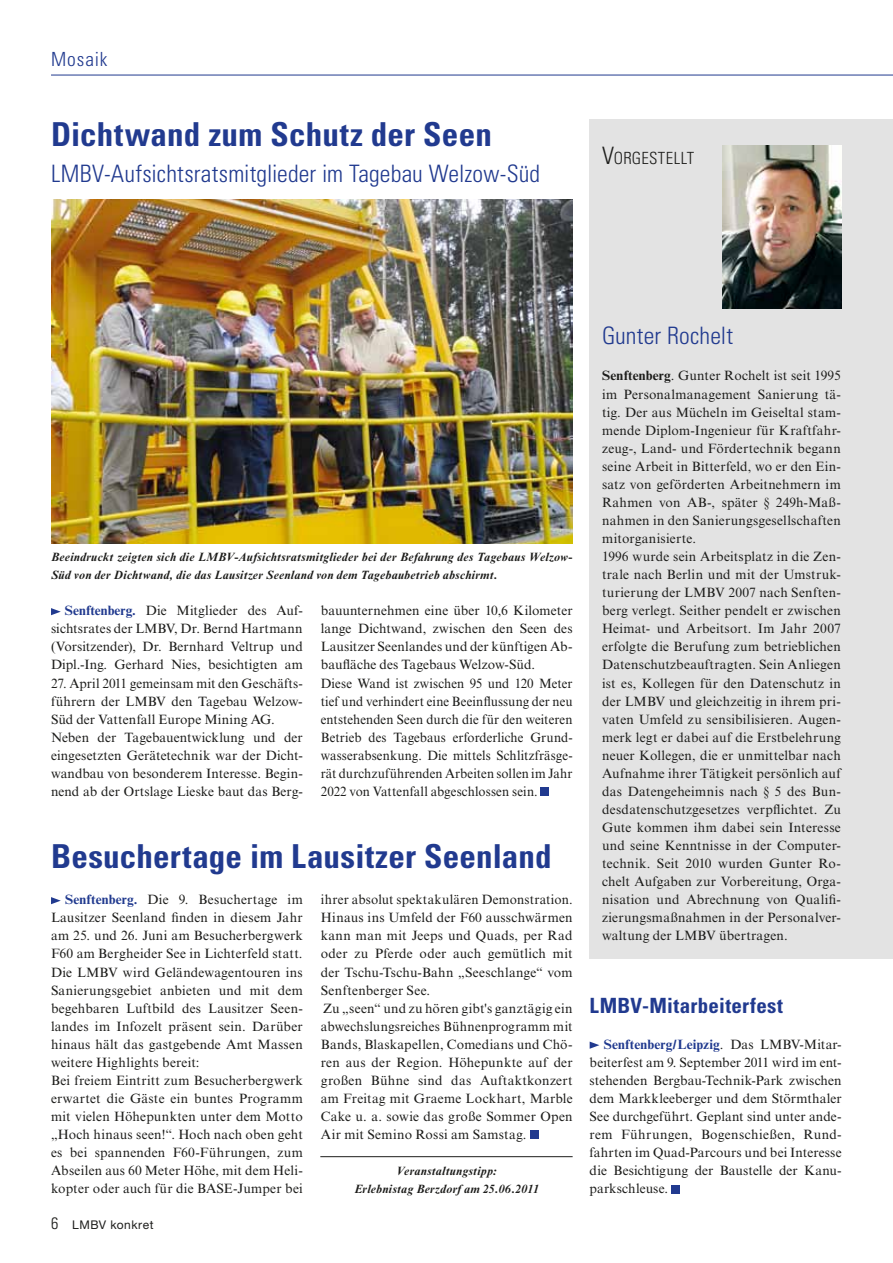
<style>
.page{position:relative;width:893px;height:1263px;background:#fff}
.page>*{position:absolute;margin:0;border:0;box-sizing:border-box;transform-origin:0 0}
.t1{font:700 condensed 33px "Univers LT Std";letter-spacing:.005em;color:#213a8f}
.t2{font:300 condensed 24px "Univers LT Std";letter-spacing:.005em;color:#213a8f}
.t3{font:700 condensed 21px "Univers LT Std";letter-spacing:.015em;color:#213a8f}
.t4{font:300 condensed 19.5px "Univers LT Std";letter-spacing:.05em;color:#213a8f}
.t5{font:300 condensed 16.8px "Univers LT Std";letter-spacing:.015em;color:#1d1d1b}
.t6{font:13.5px/18px "Times New Roman MT Std";letter-spacing:.015em;color:#1d1d1b}
.t7{font:italic 700 12px/18px "Times New Roman MT Std";letter-spacing:.015em;color:#1d1d1b}
.t8{font:12px "Helvetica Neue LT Std";letter-spacing:.04em;color:#1d1d1b}
.s1{font-size:24px}
.s2{font-weight:700;color:#213a8f}
.s3{font-family:"Univers LT Std";font-weight:300;font-stretch:condensed;font-size:16.5px}
.s4{font-weight:700}
</style>
<div class="page">
<hr style="left:51px;top:75px;width:842px;height:1px;background:#213a8f">
<div style="left:590px;top:119px;width:303px;height:839px;background:#e3e3e3"></div>
<img style="left:723px;top:146px;width:119px;height:162px">
<svg style="left:590px;top:1041px;width:9px;height:8px"></svg>
<div style="left:671px;top:1185px;width:9px;height:8px;background:#213a8f"></div>
<svg style="left:51px;top:608px;width:10px;height:7px"></svg>
<div style="left:541px;top:787px;width:8px;height:9px;background:#213a8f"></div>
<img style="left:51px;top:200px;width:522px;height:343px">
<svg style="left:51px;top:897px;width:10px;height:7px"></svg>
<div style="left:530px;top:1130px;width:8px;height:9px;background:#213a8f"></div>
<hr style="left:320px;top:1156px;width:253px;height:1px;background:#1d1d1b">
<h3 class="t4" style="left:51px;top:47px;width:58px">Mosaik</h3>
<h1 class="t1" style="left:51px;top:114px;width:442px">Dichtwand zum Schutz der Seen</h1>
<h2 class="t2" style="left:51px;top:159px;width:491px">LMBV-Aufsichtsratsmitglieder im Tagebau Welzow-Süd</h2>
<p class="t5" style="left:602px;top:148px;width:94px"><span class="s1">V</span>ORGESTELLT</p>
<p class="t7" style="left:51px;top:548px;width:523px">Beeindruckt zeigten sich die LMBV-Aufsichtsratsmitglieder bei der Befahrung des Tagebaus Welzow-<br>Süd von der Dichtwand, die das Lausitzer Seenland von dem Tagebaubetrieb abschirmt.</p>
<p class="t6" style="left:51px;top:602px;width:253px;text-align:justify;text-indent:14px"><span class="s2">Senftenberg.</span> Die Mitglieder des Auf&shy;sichtsrates der LMBV, Dr. Bernd Hartmann (Vorsitzender), Dr. Bernhard Veltrup und Dipl.-Ing. Gerhard Nies, besichtigten am</p>
<p class="t6" style="left:51px;top:674px;width:253px">27. April 2011 gemeinsam mit den Geschäfts&shy;führern der LMBV den Tagebau Welzow-Süd der Vattenfall Europe Mining AG.<br>Neben der Tagebauentwicklung und der eingesetzten Gerätetechnik war der Dicht&shy;wandbau von besonderem Interesse. Begin&shy;nend ab der Ortslage Lieske baut das Berg-</p>
<p class="t6" style="left:321px;top:602px;width:253px">bauunternehmen eine über 10,6 Kilometer lange Dichtwand, zwischen den Seen des Lausitzer Seenlandes und der künftigen Ab&shy;baufläche des Tagebaus Welzow-Süd.<br>Diese Wand ist zwischen 95 und 120 Meter tief und verhindert eine Beeinflussung der neu entstehenden Seen durch die für den weiteren Betrieb des Tagebaus erforderliche Grund&shy;wasserabsenkung. Die mittels Schlitzfräsge&shy;rät durchzuführenden Arbeiten sollen im Jahr 2022 von Vattenfall abgeschlossen sein.</p>
<h1 class="t1" style="left:51px;top:836px;width:502px">Besuchertage im Lausitzer Seenland</h1>
<p class="t6" style="left:51px;top:891px;width:253px;text-indent:14px"><span class="s2">Senftenberg.</span> Die 9. Besuchertage im Lausitzer Seenland finden in diesem Jahr am 25. und 26. Juni am Besucherbergwerk F60 am Bergheider See in Lichterfeld statt.<br>Die LMBV wird Geländewagentouren ins Sanierungsgebiet anbieten und mit dem begehbaren Luftbild des Lausitzer Seen&shy;landes im Infozelt präsent sein. Darüber hinaus hält das gastgebende Amt Massen weitere Highlights bereit:<br>Bei freiem Eintritt zum Besucherbergwerk erwartet die Gäste ein buntes Programm mit vielen Höhepunkten unter dem Motto „Hoch hinaus seen!“. Hoch nach oben geht es bei spannenden F60-Führungen, zum Abseilen aus 60 Meter Höhe, mit dem Heli&shy;kopter oder auch für die BASE-Jumper bei</p>
<p class="t6" style="left:321px;top:891px;width:253px">ihrer absolut spektakulären Demonstration.<br>Hinaus ins Umfeld der F60 ausschwärmen kann man mit Jeeps und Quads, per Rad oder zu Pferde oder auch gemütlich mit der Tschu-Tschu-Bahn „Seeschlange“ vom Senftenberger See.<br>Zu „seen“ und zu hören gibt's ganztägig ein abwechslungsreiches Bühnenprogramm mit Bands, Blaskapellen, Comedians und Chö&shy;ren aus der Region. Höhepunkte auf der großen Bühne sind das Auftaktkonzert am Freitag mit Graeme Lockhart, Marble Cake u. a. sowie das große Sommer Open Air mit Semino Rossi am Samstag.</p>
<p class="t7" style="left:354px;top:1162px;width:186px;text-align:center">Veranstaltungstipp:<br>Erlebnistag Berzdorf am 25.06.2011</p>
<p class="t8" style="left:51px;top:1218px;width:104px"><span class="s3">6</span> LMBV konkret</p>
<h2 class="t2" style="left:602px;top:321px;width:133px">Gunter Rochelt</h2>
<p class="t6" style="left:602px;top:367px;width:240px"><span class="s4">Senftenberg</span>. Gunter Rochelt ist seit 1995 im Personalmanagement Sanierung tä&shy;tig. Der aus Mücheln im Geiseltal stam&shy;mende Diplom-Ingenieur für Kraftfahr&shy;zeug-, Land- und Fördertechnik begann seine Arbeit in Bitterfeld, wo er den Ein&shy;satz von geförderten Arbeitnehmern im Rahmen von AB-, später § 249h-Maß&shy;nahmen in den Sanierungsgesellschaften mitorganisierte.<br>1996 wurde sein Arbeitsplatz in die Zen&shy;trale nach Berlin und mit der Umstruk&shy;turierung der LMBV 2007 nach Senften&shy;berg verlegt. Seither pendelt er zwischen Heimat- und Arbeitsort. Im Jahr 2007 erfolgte die Berufung zum betrieblichen Datenschutzbeauftragten. Sein Anliegen ist es, Kollegen für den Datenschutz in der LMBV und gleichzeitig in ihrem pri&shy;vaten Umfeld zu sensibilisieren. Augen&shy;merk legt er dabei auf die Erstbelehrung neuer Kollegen, die er unmittelbar nach Aufnahme ihrer Tätigkeit persönlich auf das Datengeheimnis nach § 5 des Bun&shy;desdatenschutzgesetzes verpflichtet. Zu Gute kommen ihm dabei sein Interesse und seine Kenntnisse in der Computer&shy;technik. Seit 2010 wurden Gunter Ro&shy;chelt Aufgaben zur Vorbereitung, Orga&shy;nisation und Abrechnung von Qualifi&shy;zierungsmaßnahmen in der Personalver&shy;waltung der LMBV übertragen.</p>
<h3 class="t3" style="left:590px;top:992px;width:195px">LMBV-Mitarbeiterfest</h3>
<p class="t6" style="left:590px;top:1035px;width:253px;text-align:justify;text-indent:14px"><span class="s2">Senftenberg/Leipzig</span>. Das LMBV-Mitar&shy;beiterfest am 9. September 2011 wird im ent&shy;stehenden Bergbau-Technik-Park zwischen dem Markkleeberger und dem Störmthaler See durchgeführt. Geplant sind unter ande&shy;rem Führungen, Bogenschießen, Rund&shy;fahrten im Quad-Parcours und bei Interesse die Besichtigung der Baustelle der Kanu&shy;parkschleuse.</p>
</div>
